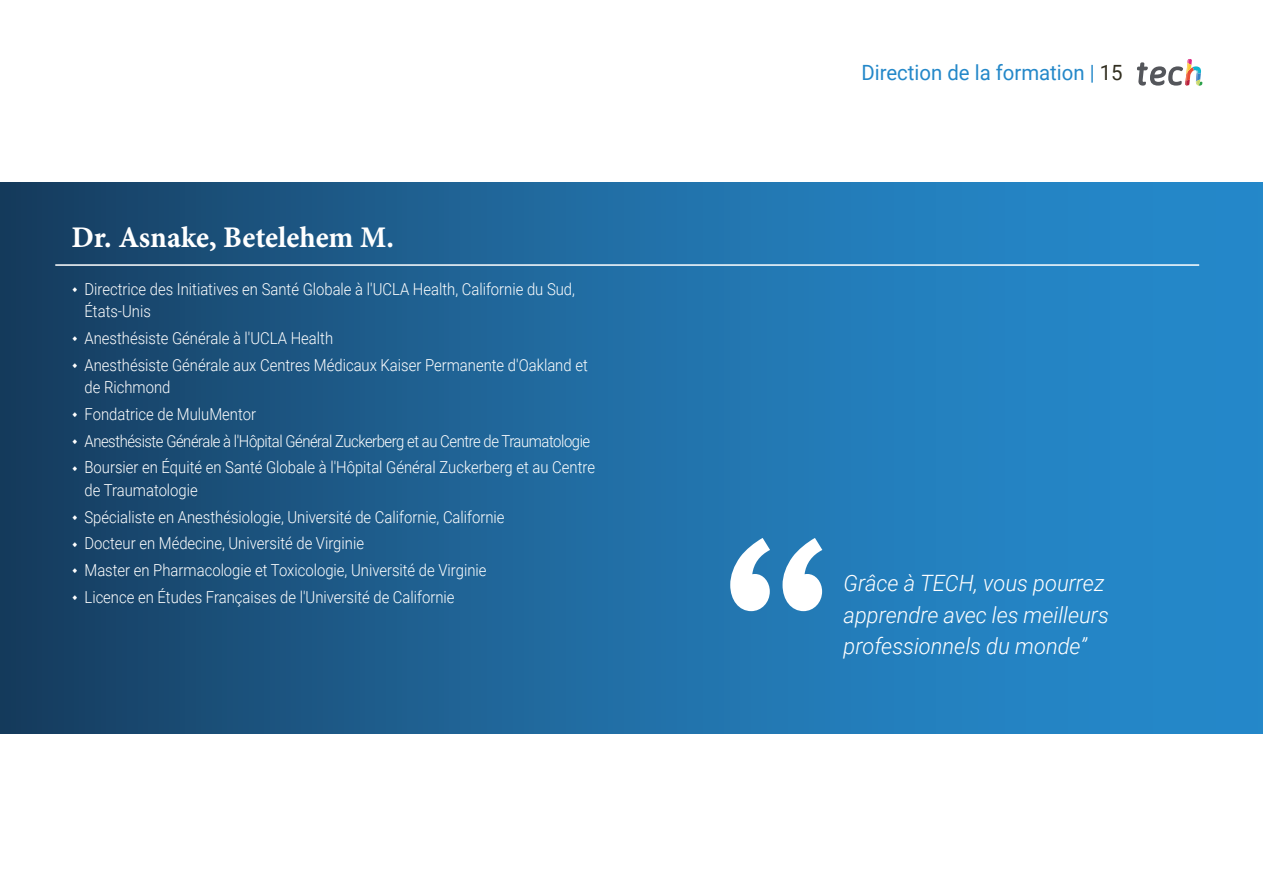
<style>
.page{position:relative;width:1263px;height:893px;background:#fff}
.page>*{position:absolute;margin:0;border:0;box-sizing:border-box;transform-origin:0 0}
.t1{font:30px "Minion Pro Bold Capt";color:#fff}
.t2{font:italic 300 22.5px/31.5px "Roboto";color:#fff}
.t3{font:21px "Roboto";color:#2488c9}
.t4{font:300 16.5px/26.7px "Roboto";color:#fff;scale:.9 1}
.s1{color:#312e20}
</style>
<div class="page">
<div style="left:0;top:182px;width:1263px;height:552px;background:linear-gradient(to right,#184267,#2793d9)"></div>
<svg style="left:730px;top:519px;width:110px;height:92px"></svg>
<hr style="left:55px;top:264px;width:1144px;height:2px;background:#fff">
<svg style="left:1137px;top:59px;width:65px;height:27px"></svg>
<svg style="left:73px;top:287px;width:4px;height:5px"></svg>
<svg style="left:73px;top:336px;width:4px;height:5px"></svg>
<svg style="left:73px;top:363px;width:4px;height:5px"></svg>
<svg style="left:73px;top:412px;width:4px;height:5px"></svg>
<svg style="left:73px;top:439px;width:4px;height:5px"></svg>
<svg style="left:73px;top:466px;width:4px;height:5px"></svg>
<svg style="left:73px;top:515px;width:4px;height:5px"></svg>
<svg style="left:73px;top:542px;width:4px;height:5px"></svg>
<svg style="left:73px;top:568px;width:4px;height:5px"></svg>
<svg style="left:73px;top:595px;width:4px;height:5px"></svg>
<h1 class="t1" style="left:71px;top:220px;width:324px">Dr. Asnake, Betelehem M.</h1>
<p class="t4" style="left:85px;top:277px;width:547px;line-height:22.5px">Directrice des Initiatives en Santé Globale à l'UCLA Health, Californie du Sud,<br>États-Unis</p>
<p class="t4" style="left:85px;top:324px;width:561px">Anesthésiste Générale à l'UCLA Health<br>Anesthésiste Générale aux Centres Médicaux Kaiser Permanente d'Oakland et</p>
<p class="t4" style="left:85px;top:373px;width:569px">de Richmond<br>Fondatrice de MuluMentor<br>Anesthésiste Générale à l'Hôpital Général Zuckerberg et au Centre de Traumatologie Boursier en Équité en Santé Globale à l'Hôpital Général Zuckerberg et au Centre</p>
<p class="t4" style="left:85px;top:476px;width:468px">de Traumatologie<br>Spécialiste en Anesthésiologie, Université de Californie, Californie Docteur en Médecine, Université de Virginie<br>Master en Pharmacologie et Toxicologie, Université de Virginie Licence en Études Françaises de l'Université de Californie</p>
<p class="t3" style="left:861px;top:57px;width:263px">Direction de la formation | <span class="s1">15</span></p>
<h2 class="t2" style="left:844px;top:567px;width:267px">Grâce à TECH, vous pourrez apprendre avec les meilleurs professionnels du monde”</h2>
<h2 class="t2" style="left:862px;top:611px;width:237px">profesionales del mundo”</h2>
</div>
